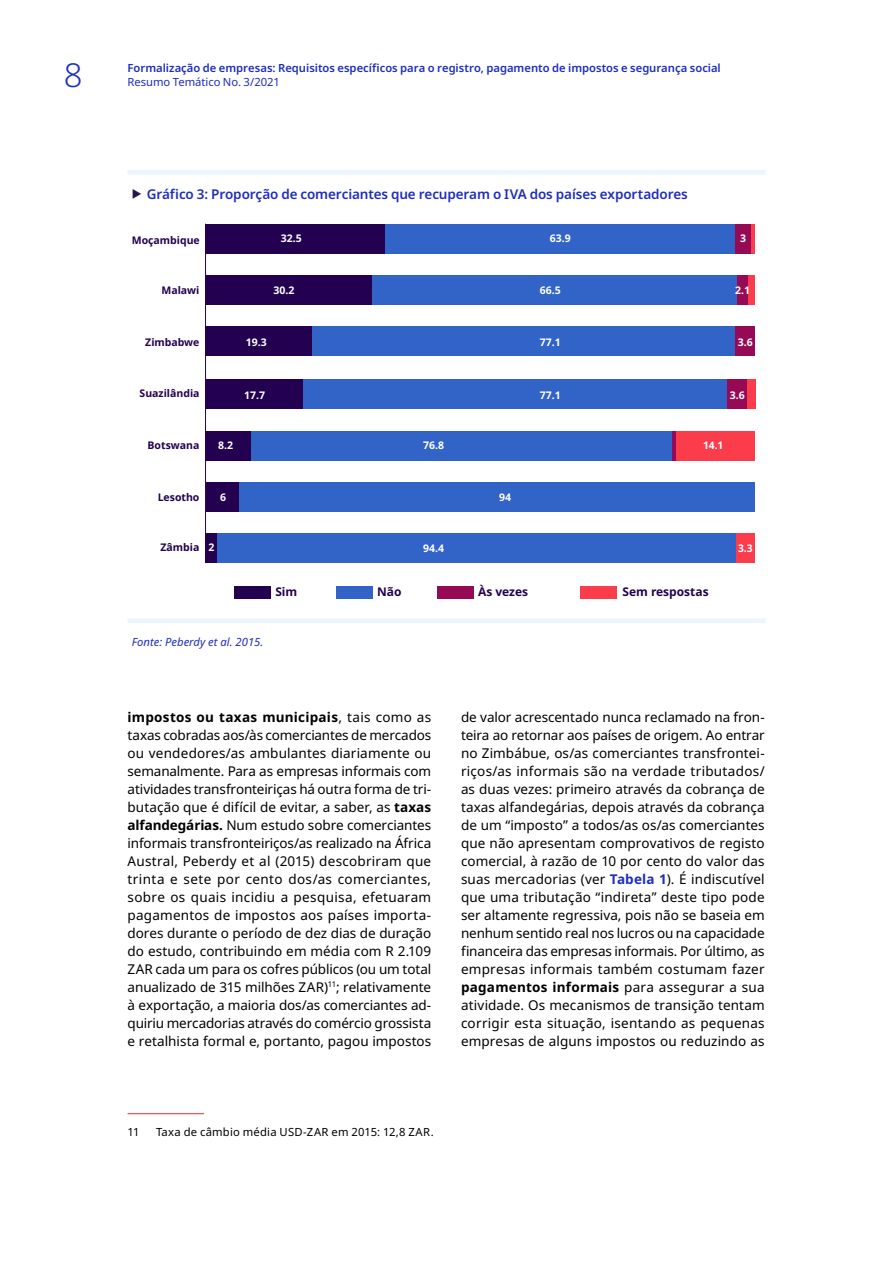
<style>
.page{position:relative;width:893px;height:1263px;background:#fff}
.page>*{position:absolute;margin:0;border:0;box-sizing:border-box;transform-origin:0 0}
.t1{font:300 33px "Noto Sans";color:#1e2dbe}
.Body_text{font:13.5px/18px "Noto Sans";letter-spacing:.005em;color:#000;text-align:justify}
.t2{font:600 13.5px "Noto Sans";letter-spacing:-.01em;color:#1e2dbe}
.t3{font:700 12px "Noto Sans";color:#230050}
.t4{font:600 11.25px "Noto Sans";color:#1e2dbe}
.Report_A4_-_Notes{font:11.25px "Noto Sans";letter-spacing:.015em;color:#000}
.t5{font:11.25px "Noto Sans";letter-spacing:-.005em;color:#1e2dbe}
.Source{font:italic 11.25px "Noto Sans";color:#1e2dbe}
.t6{font:700 10.5px "Noto Sans";color:#fff}
.t7{font:700 10.5px "Noto Sans";color:#230050}
.s1{font-weight:700}
.s2{font-weight:700;color:#1e2dbe}
</style>
<div class="page">
<hr style="left:128px;top:1113px;width:76px;height:1px;background:#fa3c4b">
<div style="left:128px;top:618px;width:637px;height:5px;background:#ebf5fd"></div>
<div style="left:128px;top:170px;width:637px;height:5px;background:#ebf5fd"></div>
<div style="left:206px;top:224px;width:179px;height:30px;background:#230050"></div>
<div style="left:385px;top:224px;width:350px;height:30px;background:#3264c8"></div>
<div style="left:735px;top:224px;width:16px;height:30px;background:#960a55"></div>
<hr style="left:751px;top:224px;width:4px;height:30px;background:#fa3c4b">
<div style="left:206px;top:275px;width:166px;height:30px;background:#230050"></div>
<div style="left:372px;top:275px;width:365px;height:30px;background:#3264c8"></div>
<div style="left:737px;top:275px;width:12px;height:30px;background:#960a55"></div>
<div style="left:749px;top:275px;width:6px;height:30px;background:#fa3c4b"></div>
<div style="left:206px;top:379px;width:98px;height:30px;background:#230050"></div>
<div style="left:304px;top:379px;width:424px;height:30px;background:#3264c8"></div>
<div style="left:728px;top:379px;width:19px;height:30px;background:#960a55"></div>
<div style="left:747px;top:379px;width:8px;height:30px;background:#fa3c4b"></div>
<div style="left:735px;top:533px;width:20px;height:30px;background:#fa3c4b"></div>
<div style="left:206px;top:430px;width:45px;height:30px;background:#230050"></div>
<div style="left:251px;top:430px;width:421px;height:30px;background:#3264c8"></div>
<hr style="left:672px;top:430px;width:4px;height:30px;background:#960a55">
<div style="left:676px;top:430px;width:79px;height:30px;background:#fa3c4b"></div>
<div style="left:206px;top:482px;width:34px;height:30px;background:#230050"></div>
<div style="left:240px;top:482px;width:515px;height:30px;background:#3264c8"></div>
<div style="left:206px;top:533px;width:11px;height:30px;background:#230050"></div>
<div style="left:217px;top:533px;width:518px;height:30px;background:#3264c8"></div>
<div style="left:206px;top:326px;width:106px;height:30px;background:#230050"></div>
<div style="left:312px;top:326px;width:423px;height:30px;background:#3264c8"></div>
<div style="left:735px;top:326px;width:20px;height:30px;background:#960a55"></div>
<hr style="left:205px;top:224px;width:1px;height:339px;background:#230050">
<div style="left:580px;top:586px;width:37px;height:12px;background:#fa3c4b"></div>
<div style="left:437px;top:586px;width:37px;height:12px;background:#960a55"></div>
<div style="left:336px;top:586px;width:36px;height:12px;background:#3264c8"></div>
<div style="left:234px;top:586px;width:37px;height:12px;background:#230050"></div>
<h1 class="t1" style="left:64px;top:52px;width:20px">8</h1>
<p class="t4" style="left:128px;top:60px;width:595px">Formalização de empresas: Requisitos específicos para o registro, pagamento de impostos e segurança social</p>
<p class="t5" style="left:128px;top:74px;width:154px">Resumo Temático No. 3/2021</p>
<p class="t2" style="left:147px;top:184px;width:543px">Gráfico 3: Proporção de comerciantes que recuperam o IVA dos países exportadores</p>
<p class="t6" style="left:281px;top:231px;width:23px">32.5</p>
<p class="t6" style="left:550px;top:231px;width:23px">63.9</p>
<p class="t6" style="left:740px;top:231px;width:8px">3</p>
<p class="t7" style="left:132px;top:232px;width:70px">Moçambique</p>
<p class="t7" style="left:161px;top:283px;width:39px">Malawi</p>
<p class="t6" style="left:273px;top:282px;width:23px">30.2</p>
<p class="t6" style="left:540px;top:283px;width:23px">66.5</p>
<p class="t6" style="left:735px;top:283px;width:17px">2.1</p>
<p class="t7" style="left:145px;top:335px;width:56px">Zimbabwe</p>
<p class="t6" style="left:246px;top:335px;width:23px">19.3</p>
<p class="t6" style="left:540px;top:335px;width:23px">77.1</p>
<p class="t6" style="left:738px;top:335px;width:17px">3.6</p>
<p class="t7" style="left:140px;top:386px;width:61px">Suazilândia</p>
<p class="t6" style="left:244px;top:388px;width:23px">17.7</p>
<p class="t6" style="left:540px;top:388px;width:23px">77.1</p>
<p class="t6" style="left:730px;top:388px;width:17px">3.6</p>
<p class="t7" style="left:148px;top:438px;width:53px">Botswana</p>
<p class="t6" style="left:218px;top:438px;width:17px">8.2</p>
<p class="t6" style="left:423px;top:438px;width:23px">76.8</p>
<p class="t6" style="left:703px;top:438px;width:22px">14.1</p>
<p class="t7" style="left:158px;top:489px;width:43px">Lesotho</p>
<p class="t6" style="left:220px;top:489px;width:8px">6</p>
<p class="t6" style="left:499px;top:490px;width:14px">94</p>
<p class="t7" style="left:161px;top:540px;width:40px">Zâmbia</p>
<p class="t6" style="left:208px;top:540px;width:8px">2</p>
<p class="t6" style="left:423px;top:540px;width:23px">94.4</p>
<p class="t6" style="left:738px;top:540px;width:16px">3.3</p>
<p class="t3" style="left:275px;top:583px;width:24px">Sim</p>
<p class="t3" style="left:377px;top:583px;width:26px">Não</p>
<p class="t3" style="left:478px;top:583px;width:52px">Às vezes</p>
<p class="t3" style="left:622px;top:583px;width:88px">Sem respostas</p>
<p class="Source" style="left:132px;top:634px;width:133px">Fonte: Peberdy et al. 2015.</p>
<p class="Body_text" style="left:128px;top:708px;width:305px"><span class="s1">impostos ou taxas municipais</span>, tais como as taxas cobradas aos/às comerciantes de mercados ou vendedores/as ambulantes diariamente ou semanalmente. Para as empresas informais com atividades transfronteiriças há outra forma de tri&shy;butação que é difícil de evitar, a saber, as <span class="s1">taxas alfandegárias.</span> Num estudo sobre comerciantes informais transfronteiriços/as realizado na África Austral, Peberdy et al (2015) descobriram que trinta e sete por cento dos/as comerciantes, sobre os quais incidiu a pesquisa, efetuaram pagamentos de impostos aos países importa&shy;dores durante o período de dez dias de duração do estudo, contribuindo em média com R 2.109<br>ZAR cada um para os cofres públicos (ou um total anualizado de 315 milhões ZAR)<sup>11</sup>; relativamente à exportação, a maioria dos/as comerciantes ad&shy;quiriu mercadorias através do comércio grossista e retalhista formal e, portanto, pagou impostos</p>
<p class="Body_text" style="left:461px;top:708px;width:305px">de valor acrescentado nunca reclamado na fron&shy;teira ao retornar aos países de origem. Ao entrar no Zimbábue, os/as comerciantes transfrontei&shy;riços/as informais são na verdade tributados/ as duas vezes: primeiro através da cobrança de taxas alfandegárias, depois através da cobrança de um “imposto” a todos/as os/as comerciantes que não apresentam comprovativos de registo comercial, à razão de 10 por cento do valor das suas mercadorias (ver <span class="s2">Tabela 1</span>). É indiscutível que uma tributação “indireta” deste tipo pode ser altamente regressiva, pois não se baseia em nenhum sentido real nos lucros ou na capacidade financeira das empresas informais. Por último, as empresas informais também costumam fazer <span class="s1">pagamentos informais</span> para assegurar a sua atividade. Os mecanismos de transição tentam corrigir esta situação, isentando as pequenas empresas de alguns impostos ou reduzindo as</p>
<p class="Report_A4_-_Notes" style="left:128px;top:1124px;width:14px">11</p>
<p class="Report_A4_-_Notes" style="left:156px;top:1124px;width:279px">Taxa de câmbio média USD-ZAR em 2015: 12,8 ZAR.</p>
</div>
